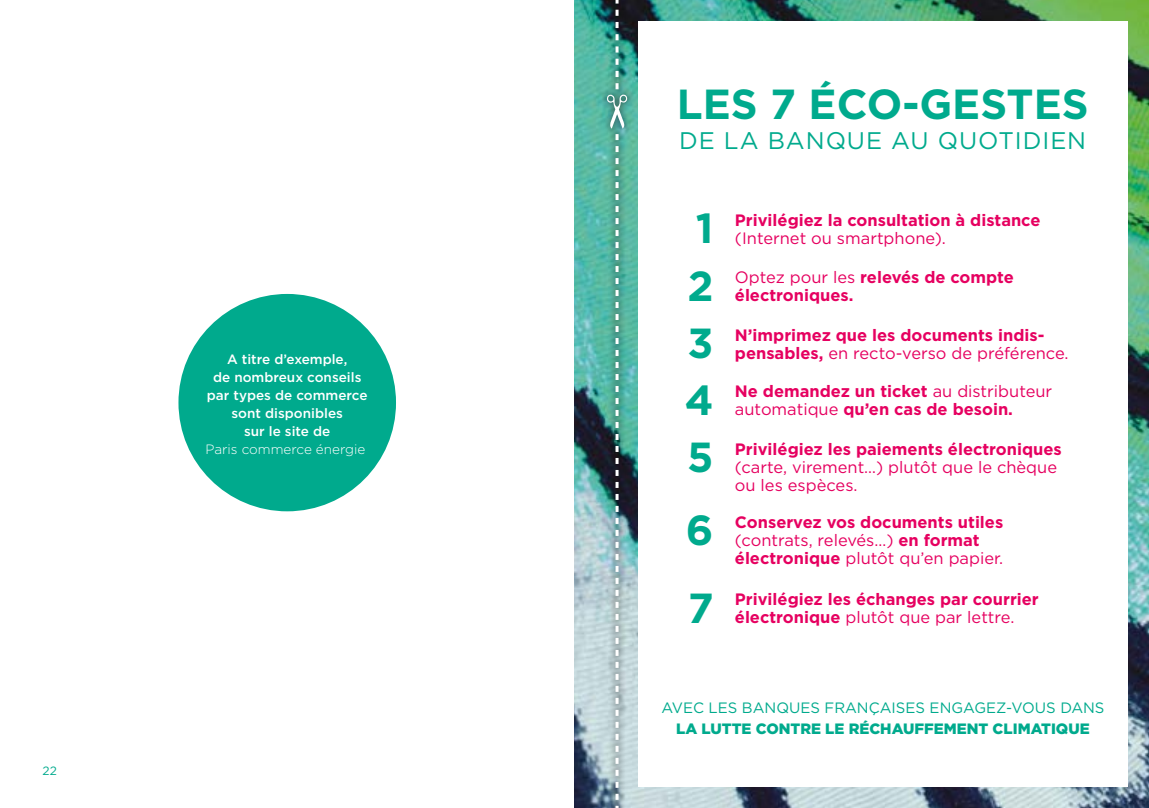
<style>
.page{position:relative;width:1149px;height:808px;background:#fff}
.page>*{position:absolute;margin:0;border:0;box-sizing:border-box;transform-origin:0 0}
.H1_-_intro_sommaire{font:700 42px "Gotham";color:#00aa8d}
.H2-_titres_sommaire{font:700 42px "Gotham";color:#00aa8d}
.H1_-_intro_sommaire-2{font:24px "Gotham";letter-spacing:.04em;color:#00aa8d}
.H2-_titres_sommaire-2{font:700 16.5px/18px "Gotham";color:#e60060}
.H2-_titres_sommaire-3{font:16.5px/18px "Gotham";color:#e60060}
.t1{font:15px "Gotham";color:#00aa8d}
.t2{font:900 15px "Gotham";color:#00aa8d}
.Texte_attention{font:500 13.5px/18px "Gotham";color:#fff;text-align:center}
.t3{font:12px "Gotham";color:#00aa8d}
.s1{font-weight:300}
.s2{font-weight:400}
.s3{font-weight:700}
</style>
<div class="page">
<div style="left:178px;top:294px;width:218px;height:217px;background:#00aa8d;border-radius:50%"></div>
<img style="left:574px;top:0;width:574px;height:808px">
<div style="left:638px;top:21px;width:489px;height:766px;background:#fff"></div>
<div style="left:608px;top:0;width:18px;height:97px;background:#000;opacity:.4"></div>
<svg style="left:615px;top:0;width:3px;height:86px"></svg>
<div style="left:598px;top:86px;width:37px;height:51px;background:#000;opacity:.4"></div>
<img style="left:606px;top:95px;width:21px;height:713px">
<p class="t3" style="left:43px;top:763px;width:16px">22</p>
<p class="Texte_attention" style="left:205px;top:350px;width:163px">A titre d’exemple,<br>de nombreux conseils par types de commerce sont disponibles<br>sur le site de<br><span class="s1">Paris commerce énergie</span></p>
<h1 class="H1_-_intro_sommaire" style="left:676px;top:76px;width:413px">LES 7 ÉCO-GESTES</h1>
<h1 class="H1_-_intro_sommaire-2" style="left:679px;top:125px;width:408px">DE LA BANQUE AU QUOTIDIEN</h1>
<h2 class="H2-_titres_sommaire" style="left:695px;top:200px;width:19px">1</h2>
<h2 class="H2-_titres_sommaire-2" style="left:734px;top:211px;width:307px">Privilégiez la consultation à distance <span class="s2">(Internet ou smartphone).</span></h2>
<h2 class="H2-_titres_sommaire" style="left:687px;top:258px;width:28px">2</h2>
<h2 class="H2-_titres_sommaire-2" style="left:734px;top:268px;width:280px"><span class="s2">Optez pour les</span> relevés de compte électroniques.</h2>
<h2 class="H2-_titres_sommaire" style="left:687px;top:315px;width:27px">3</h2>
<h2 class="H2-_titres_sommaire-2" style="left:734px;top:326px;width:335px">N’imprimez que les documents indis&shy;pensables, <span class="s2">en recto-verso de préférence.</span></h2>
<h2 class="H2-_titres_sommaire" style="left:684px;top:372px;width:30px">4</h2>
<h2 class="H2-_titres_sommaire-2" style="left:734px;top:382px;width:319px">Ne demandez un ticket <span class="s2">au distributeur automatique</span> qu’en cas de besoin.</h2>
<h2 class="H2-_titres_sommaire" style="left:687px;top:429px;width:28px">5</h2>
<h2 class="H2-_titres_sommaire-3" style="left:734px;top:440px;width:328px"><span class="s3">Privilégiez les paiements électroniques </span>(carte, virement…) plutôt que le chèque ou les espèces.</h2>
<h2 class="H2-_titres_sommaire" style="left:685px;top:503px;width:29px">6</h2>
<h2 class="H2-_titres_sommaire-2" style="left:734px;top:513px;width:270px">Conservez vos documents utiles <span class="s2">(contrats, relevés…)</span> en format électronique <span class="s2">plutôt qu’en papier.</span></h2>
<h2 class="H2-_titres_sommaire" style="left:687px;top:580px;width:27px">7</h2>
<h2 class="H2-_titres_sommaire-2" style="left:734px;top:590px;width:305px">Privilégiez les échanges par courrier électronique <span class="s2">plutôt que par lettre.</span></h2>
<p class="t1" style="left:661px;top:698px;width:444px">AVEC LES BANQUES FRANÇAISES ENGAGEZ-VOUS DANS</p>
<p class="t2" style="left:676px;top:718px;width:415px">LA LUTTE CONTRE LE RÉCHAUFFEMENT CLIMATIQUE</p>
</div>
